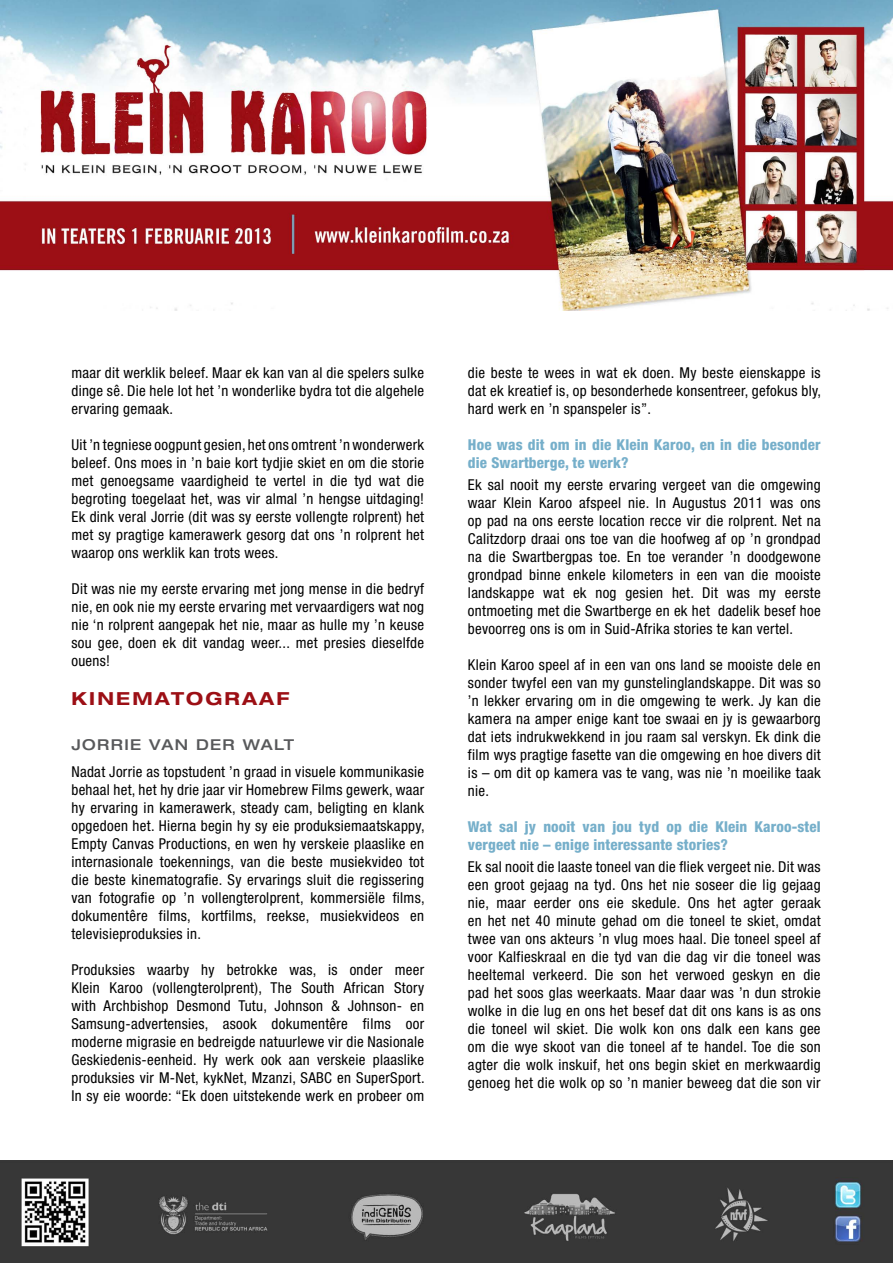
<style>
.page{position:relative;width:893px;height:1263px;background:#fff}
.page>*{position:absolute;margin:0;border:0;box-sizing:border-box;transform-origin:0 0}
.t1{font:700 expanded 18px "Helvetica Neue LT Std";letter-spacing:.12em;color:#9c0f15}
.t2{font:condensed 15px/18px "Helvetica Neue LT Std";letter-spacing:.02em;color:#000;text-align:justify}
.t3{font:800 condensed 15px/18px "Helvetica Neue LT Std";letter-spacing:.01em;color:#76afca}
.t4{font:500 expanded 15px "Helvetica Neue LT Std";letter-spacing:.09em;color:#58595b}
</style>
<div class="page">
<img style="left:0;top:0;width:893px;height:310px">
<img style="left:0;top:1161px;width:893px;height:102px">
<p class="t2" style="left:71px;top:363px;width:354px">maar dit werklik beleef. Maar ek kan van al die spelers sulke dinge sê. Die hele lot het ’n wonderlike bydra tot die algehele ervaring gemaak.</p>
<p class="t2" style="left:71px;top:435px;width:354px">Uit ’n tegniese oogpunt gesien, het ons omtrent ’n wonderwerk beleef. Ons moes in ’n baie kort tydjie skiet en om die storie met genoegsame vaardigheid te vertel in die tyd wat die begroting toegelaat het, was vir almal ’n hengse uitdaging!<br>Ek dink veral Jorrie (dit was sy eerste vollengte rolprent) het met sy pragtige kamerawerk gesorg dat ons ’n rolprent het waarop ons werklik kan trots wees.</p>
<p class="t2" style="left:71px;top:579px;width:354px">Dit was nie my eerste ervaring met jong mense in die bedryf nie, en ook nie my eerste ervaring met vervaardigers wat nog nie ‘n rolprent aangepak het nie, maar as hulle my ’n keuse sou gee, doen ek dit vandag weer... met presies dieselfde ouens!</p>
<p class="t1" style="left:71px;top:688px;width:218px">KINEMATOGRAAF</p>
<p class="t4" style="left:71px;top:735px;width:224px">JORRIE VAN DER WALT</p>
<p class="t2" style="left:71px;top:762px;width:355px">Nadat Jorrie as topstudent ’n graad in visuele kommunikasie behaal het, het hy drie jaar vir Homebrew Films gewerk, waar hy ervaring in kamerawerk, steady cam, beligting en klank opgedoen het. Hierna begin hy sy eie produksiemaatskappy, Empty Canvas Productions, en wen hy verskeie plaaslike en internasionale toekennings, van die beste musiekvideo tot die beste kinematografie. Sy ervarings sluit die regissering van fotografie op ’n vollengterolprent, kommersiële films, dokumentêre films, kortfilms, reekse, musiekvideos en televisieproduksies in.</p>
<p class="t2" style="left:71px;top:960px;width:355px">Produksies waarby hy betrokke was, is onder meer Klein Karoo (vollengterolprent), The South African Story with Archbishop Desmond Tutu, Johnson &amp; Johnson- en Samsung-advertensies, asook dokumentêre films oor moderne migrasie en bedreigde natuurlewe vir die Nasionale Geskiedenis-eenheid. Hy werk ook aan verskeie plaaslike produksies vir M-Net, kykNet, Mzanzi, SABC en SuperSport.<br>In sy eie woorde: “Ek doen uitstekende werk en probeer om</p>
<p class="t2" style="left:468px;top:363px;width:355px">die beste te wees in wat ek doen. My beste eienskappe is dat ek kreatief is, op besonderhede konsentreer, gefokus bly, hard werk en ’n spanspeler is”.</p>
<p class="t3" style="left:468px;top:435px;width:354px">Hoe was dit om in die Klein Karoo, en in die besonder die Swartberge, te werk?</p>
<p class="t2" style="left:468px;top:476px;width:354px">Ek sal nooit my eerste ervaring vergeet van die omgewing waar Klein Karoo afspeel nie. In Augustus 2011 was ons op pad na ons eerste location recce vir die rolprent. Net na Calitzdorp draai ons toe van die hoofweg af op ’n grondpad na die Swartbergpas toe. En toe verander ’n doodgewone grondpad binne enkele kilometers in een van die mooiste landskappe wat ek nog gesien het. Dit was my eerste ontmoeting met die Swartberge en ek het dadelik besef hoe bevoorreg ons is om in Suid-Afrika stories te kan vertel.</p>
<p class="t2" style="left:468px;top:656px;width:354px">Klein Karoo speel af in een van ons land se mooiste dele en sonder twyfel een van my gunstelinglandskappe. Dit was so ’n lekker ervaring om in die omgewing te werk. Jy kan die kamera na amper enige kant toe swaai en jy is gewaarborg dat iets indrukwekkend in jou raam sal verskyn. Ek dink die film wys pragtige fasette van die omgewing en hoe divers dit is – om dit op kamera vas te vang, was nie ’n moeilike taak nie.</p>
<p class="t3" style="left:468px;top:817px;width:354px">Wat sal jy nooit van jou tyd op die Klein Karoo-stel vergeet nie – enige interessante stories?</p>
<p class="t2" style="left:468px;top:858px;width:354px">Ek sal nooit die laaste toneel van die fliek vergeet nie. Dit was een groot gejaag na tyd. Ons het nie soseer die lig gejaag nie, maar eerder ons eie skedule. Ons het agter geraak en het net 40 minute gehad om die toneel te skiet, omdat twee van ons akteurs ’n vlug moes haal. Die toneel speel af voor Kalfieskraal en die tyd van die dag vir die toneel was heeltemal verkeerd. Die son het verwoed geskyn en die pad het soos glas weerkaats. Maar daar was ’n dun strokie wolke in die lug en ons het besef dat dit ons kans is as ons die toneel wil skiet. Die wolk kon ons dalk een kans gee om die wye skoot van die toneel af te handel. Toe die son agter die wolk inskuif, het ons begin skiet en merkwaardig genoeg het die wolk op so ’n manier beweeg dat die son vir</p>
</div>
